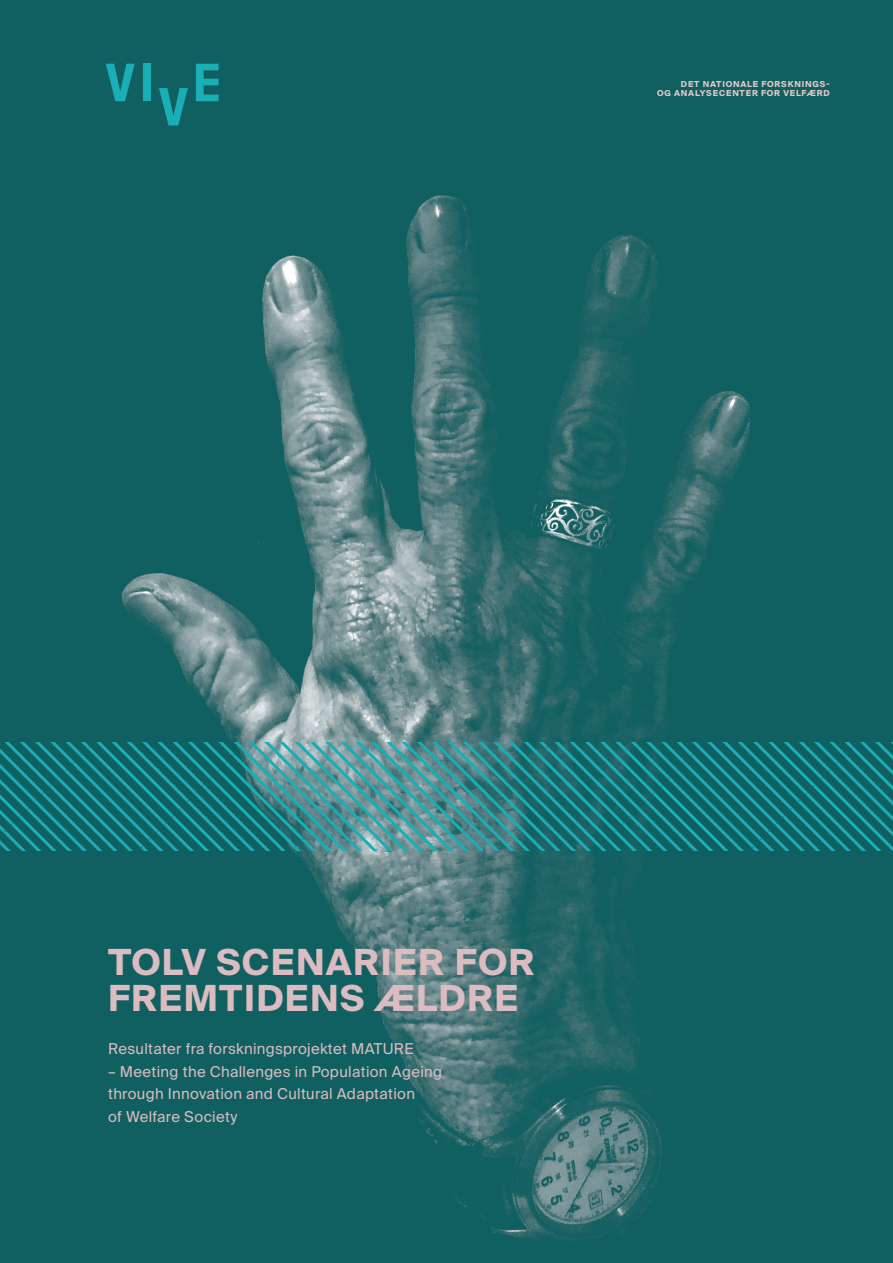
<style>
.page{position:relative;width:893px;height:1263px;background:#fff}
.page>*{position:absolute;margin:0;border:0;box-sizing:border-box;transform-origin:0 0}
.t1{font:700 36px/36px "Suisse Intl";letter-spacing:.04em;color:#dabcc1}
.t2{font:15px/22.5px "Suisse Intl";letter-spacing:.02em;color:#dabcc1}
.t3{font:700 8.25px/9px "Suisse Intl";letter-spacing:.1em;color:#e2cacb;text-align:right}
</style>
<div class="page">
<img style="left:0;top:0;width:893px;height:1263px">
<svg style="left:106px;top:64px;width:29px;height:37px"></svg>
<svg style="left:196px;top:64px;width:23px;height:37px"></svg>
<svg style="left:159px;top:88px;width:29px;height:38px"></svg>
<div style="left:143px;top:64px;width:8px;height:37px;background:#1aaeb6"></div>
<svg style="left:0;top:742px;width:893px;height:108px;background:#257e81"></svg>
<p class="t3" style="left:657px;top:79px;width:174px">DET NATIONALE FORSKNINGS-<br>OG ANALYSECENTER FOR VELFÆRD</p>
<h1 class="t1" style="left:108px;top:944px;width:428px">TOLV SCENARIER FOR<br>FREMTIDENS ÆLDRE</h1>
<p class="t2" style="left:108px;top:1038px;width:307px">Resultater fra forskningsprojektet MATURE</p>
<p class="t2" style="left:108px;top:1060px;width:336px">– Meeting the Challenges in Population Ageing through Innovation and Cultural Adaptation<br>of Welfare Society</p>
</div>
